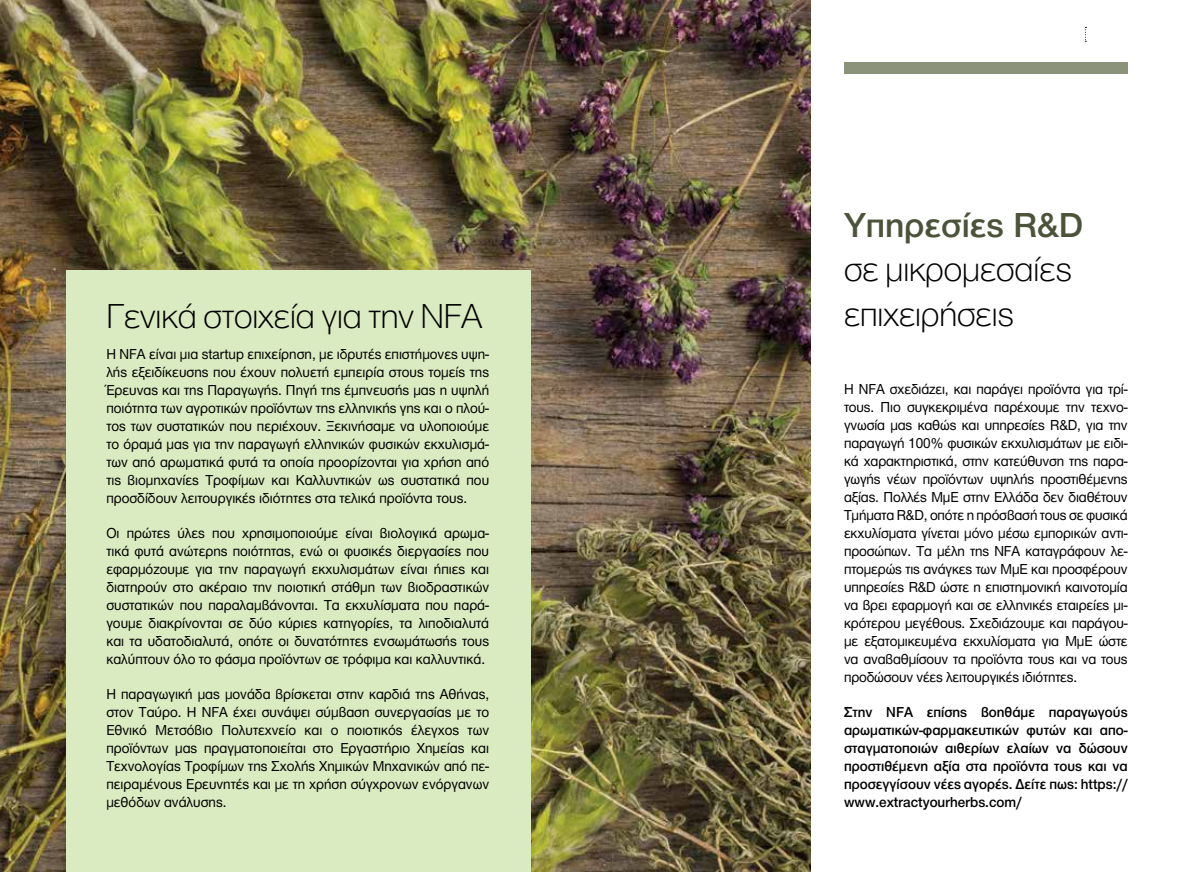
<style>
.page{position:relative;width:1191px;height:872px;background:#fff}
.page>*{position:absolute;margin:0;border:0;box-sizing:border-box;transform-origin:0 0}
.t1{font:300 36px/44.5px "MC Neu Extra 10";color:#000}
.t2{font:600 36px "MC Neu Extra 10";color:#4b5338}
.t3{font:15px/18px "MC Neu Extra 10";color:#000;text-align:justify;scale:.96 1}
.t4{font:600 15px/18px "MC Neu Extra 10";color:#000;text-align:justify;scale:.96 1}
</style>
<div class="page">
<img style="left:0;top:0;width:810px;height:872px">
<div style="left:66px;top:270px;width:464px;height:602px;background:#daebc1"></div>
<svg style="left:676px;top:27px;width:2px;height:15px"></svg>
<svg style="left:1085px;top:27px;width:1px;height:15px"></svg>
<div style="left:844px;top:62px;width:283px;height:11px;background:#8c937b"></div>
<h1 class="t1" style="left:106px;top:294px;width:377px">Γενικά στοιχεία για την NFA</h1>
<p class="t3" style="left:106px;top:345px;width:400px">Η NFA είναι μια startup επιχείρηση, με ιδρυτές επιστήμονες υψη&shy;λής εξειδίκευσης που έχουν πολυετή εμπειρία στους τομείς της Έρευνας και της Παραγωγής. Πηγή της έμπνευσής μας η υψηλή ποιότητα των αγροτικών προϊόντων της ελληνικής γης και ο πλού&shy;τος των συστατικών που περιέχουν. Ξεκινήσαμε να υλοποιούμε το όραμά μας για την παραγωγή ελληνικών φυσικών εκχυλισμά&shy;των από αρωματικά φυτά τα οποία προορίζονται για χρήση από τις βιομηχανίες Τροφίμων και Καλλυντικών ως συστατικά που προσδίδουν λειτουργικές ιδιότητες στα τελικά προϊόντα τους.</p>
<p class="t3" style="left:106px;top:524px;width:400px">Οι πρώτες ύλες που χρησιμοποιούμε είναι βιολογικά αρωμα&shy;τικά φυτά ανώτερης ποιότητας, ενώ οι φυσικές διεργασίες που εφαρμόζουμε για την παραγωγή εκχυλισμάτων είναι ήπιες και διατηρούν στο ακέραιο την ποιοτική στάθμη των βιοδραστικών συστατικών που παραλαμβάνονται. Τα εκχυλίσματα που παρά&shy;γουμε διακρίνονται σε δύο κύριες κατηγορίες, τα λιποδιαλυτά και τα υδατοδιαλυτά, οπότε οι δυνατότητες ενσωμάτωσής τους καλύπτουν όλο το φάσμα προϊόντων σε τρόφιμα και καλλυντικά.</p>
<p class="t3" style="left:106px;top:685px;width:400px">Η παραγωγική μας μονάδα βρίσκεται στην καρδιά της Αθήνας, στον Ταύρο. Η NFA έχει συνάψει σύμβαση συνεργασίας με το Εθνικό Μετσόβιο Πολυτεχνείο και ο ποιοτικός έλεγχος των προϊόντων μας πραγματοποιείται στο Εργαστήριο Χημείας και Τεχνολογίας Τροφίμων της Σχολής Χημικών Μηχανικών από πε&shy;πειραμένους Ερευνητές και με τη χρήση σύγχρονων ενόργανων μεθόδων ανάλυσης.</p>
<h1 class="t2" style="left:844px;top:205px;width:241px">Υπηρεσίες R&amp;D</h1>
<h1 class="t1" style="left:844px;top:247px;width:229px">σε μικρομεσαίες επιχειρήσεις</h1>
<p class="t3" style="left:844px;top:379px;width:297px">Η NFA σχεδιάζει, και παράγει προϊόντα για τρί&shy;τους. Πιο συγκεκριμένα παρέχουμε την τεχνο&shy;γνωσία μας καθώς και υπηρεσίες R&amp;D, για την παραγωγή 100% φυσικών εκχυλισμάτων με ειδι&shy;κά χαρακτηριστικά, στην κατεύθυνση της παρα&shy;γωγής νέων προϊόντων υψηλής προστιθέμενης αξίας. Πολλές ΜμΕ στην Ελλάδα δεν διαθέτουν Τμήματα R&amp;D, οπότε η πρόσβασή τους σε φυσικά εκχυλίσματα γίνεται μόνο μέσω εμπορικών αντι&shy;προσώπων. Τα μέλη της NFA καταγράφουν λε&shy;πτομερώς τις ανάγκες των ΜμΕ και προσφέρουν υπηρεσίες R&amp;D ώστε η επιστημονική καινοτομία να βρει εφαρμογή και σε ελληνικές εταιρείες μι&shy;κρότερου μεγέθους. Σχεδιάζουμε και παράγου&shy;με εξατομικευμένα εκχυλίσματα για ΜμΕ ώστε να αναβαθμίσουν τα προϊόντα τους και να τους προδώσουν νέες λειτουργικές ιδιότητες.</p>
<p class="t4" style="left:844px;top:702px;width:297px">Στην NFA επίσης βοηθάμε παραγωγούς αρωματικών-φαρμακευτικών φυτών και απο&shy;σταγματοποιών αιθερίων ελαίων να δώσουν προστιθέμενη αξία στα προϊόντα τους και να προσεγγίσουν νέες αγορές. Δείτε πως: https:// www.extractyourherbs.com/</p>
</div>
